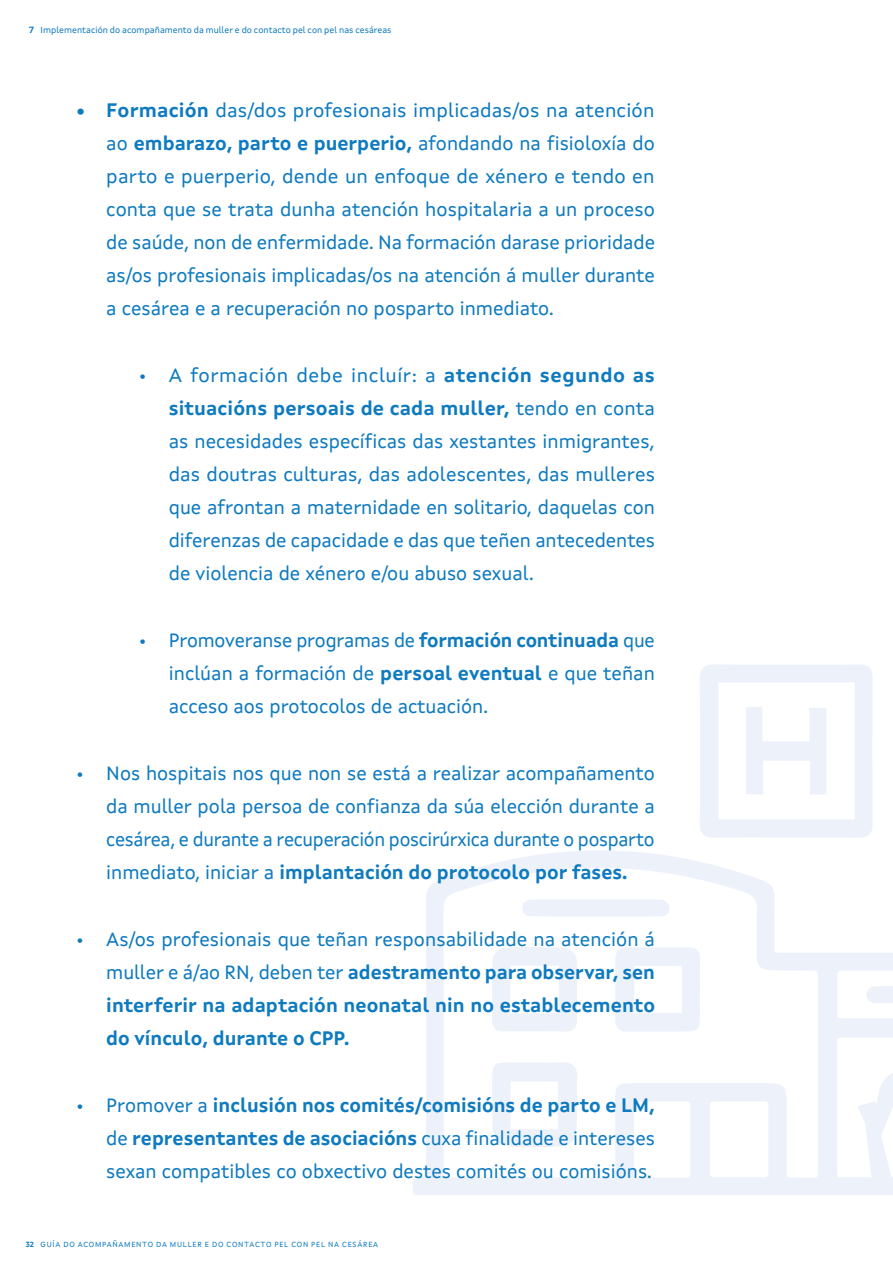
<style>
.page{position:relative;width:893px;height:1263px;background:#fff}
.page>*{position:absolute;margin:0;border:0;box-sizing:border-box;transform-origin:0 0}
.t1{font:19.5px/33px "Xunta Sans";color:#0e7abf;text-align:justify}
.t2{font:700 19.5px/33px "Xunta Sans";letter-spacing:.005em;color:#0e7abf;text-align:justify}
.t3{font:9px "Xunta Sans";letter-spacing:.01em;color:#0e7abf}
.t4{font:7.5px "Xunta Sans";letter-spacing:.1em;color:#0e7abf}
.s1{font-weight:700}
.s2{font-weight:400}
</style>
<div class="page">
<svg style="left:413px;top:850px;width:480px;height:345px"></svg>
<svg style="left:492px;top:1062px;width:86px;height:85px"></svg>
<svg style="left:615px;top:947px;width:90px;height:88px"></svg>
<svg style="left:492px;top:947px;width:86px;height:84px"></svg>
<div style="left:521px;top:899px;width:150px;height:18px;background:#edf1fa"></div>
<svg style="left:858px;top:1068px;width:35px;height:109px"></svg>
<svg style="left:700px;top:665px;width:173px;height:173px"></svg>
<svg style="left:865px;top:985px;width:28px;height:18px"></svg>
<p class="t3" style="left:29px;top:25px;width:364px"><span class="s1">7</span> Implementación do acompañamento da muller e do contacto pel con pel nas cesáreas</p>
<p class="t1" style="left:106px;top:93px;width:550px;text-indent:-30px"><span class="s1">• Formación</span> das/dos profesionais implicadas/os na atención ao <span class="s1">embarazo, parto e puerperio,</span> afondando na fisioloxía do parto e puerperio, dende un enfoque de xénero e tendo en conta que se trata dunha atención hospitalaria a un proceso de saúde, non de enfermidade. Na formación darase prioridade as/os profesionais implicadas/os na atención á muller durante a cesárea e a recuperación no posparto inmediato.</p>
<p class="t1" style="left:169px;top:358px;width:488px;text-indent:-30px">• A formación debe incluír: a <span class="s1">atención segundo as situacións persoais de cada muller,</span> tendo en conta as necesidades específicas das xestantes inmigrantes, das doutras culturas, das adolescentes, das mulleres que afrontan a maternidade en solitario, daquelas con diferenzas de capacidade e das que teñen antecedentes de violencia de xénero e/ou abuso sexual.</p>
<p class="t1" style="left:169px;top:623px;width:488px;text-indent:-30px">• Promoveranse programas de <span class="s1">formación continuada</span> que inclúan a formación de <span class="s1">persoal eventual</span> e que teñan acceso aos protocolos de actuación.</p>
<p class="t1" style="left:106px;top:756px;width:550px;text-indent:-30px">• Nos hospitais nos que non se está a realizar acompañamento da muller pola persoa de confianza da súa elección durante a cesárea, e durante a recuperación poscirúrxica durante o posparto inmediato, iniciar a <span class="s1">implantación do protocolo por fases.</span></p>
<p class="t2" style="left:106px;top:923px;width:550px;text-indent:-30px"><span class="s2">• As/os profesionais que teñan responsabilidade na atención á muller e á/ao RN, deben ter</span> adestramento para observar, sen interferir na adaptación neonatal nin no establecemento do vínculo, durante o CPP.</p>
<p class="t1" style="left:106px;top:1089px;width:550px;text-indent:-30px">• Promover a <span class="s1">inclusión nos comités/comisións de parto e LM, </span>de <span class="s1">representantes de asociacións</span> cuxa finalidade e intereses sexan compatibles co obxectivo destes comités ou comisións.</p>
<p class="t4" style="left:26px;top:1240px;width:354px"><span class="s1">32</span> GUÍA DO ACOMPAÑAMENTO DA MULLER E DO CONTACTO PEL CON PEL NA CESÁREA</p>
</div>
